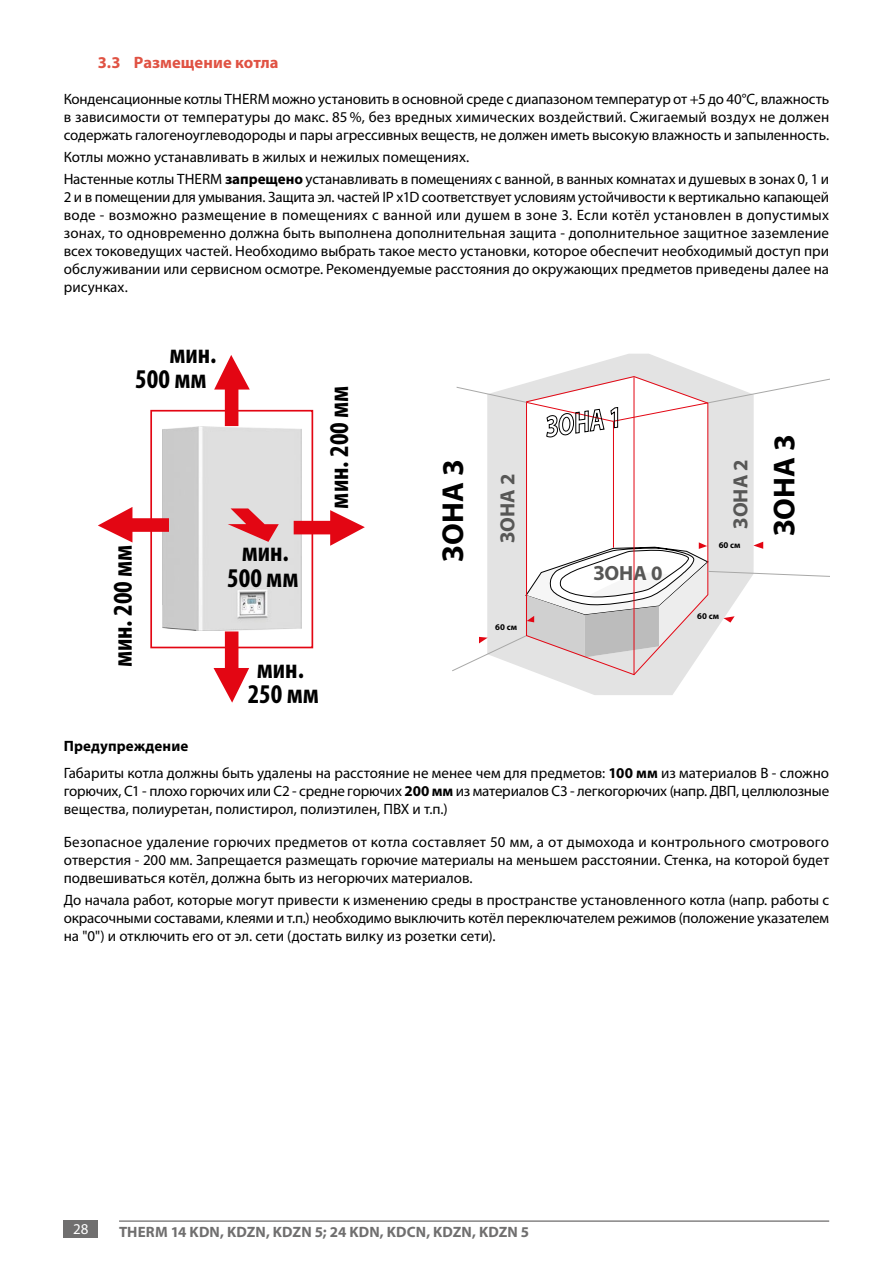
<style>
.page{position:relative;width:893px;height:1263px;background:#fff}
.page>*{position:absolute;margin:0;border:0;box-sizing:border-box;transform-origin:0 0}
.t1{font:700 30.3px "Myriad Pro";color:#000}
.t2{font:700 condensed 27.15px/25.3px "Myriad Pro";color:#000;text-align:center}
.t3{font:700 20.55px "Myriad Pro";color:#575756}
.t4{font:700 16.5px "Myriad Pro";letter-spacing:.005em;color:#e05243}
.t5{font:15px/18px "Myriad Pro";letter-spacing:-.005em;color:#000;text-align:justify}
.t6{font:700 15px "Myriad Pro";letter-spacing:.005em;color:#706f6f}
.t7{font:15px "Myriad Pro";color:#fff}
.t8{font:700 8.85px "Myriad Pro";color:#000}
.s1{font-weight:700}
</style>
<div class="page">
<div style="left:64px;top:1220px;width:34px;height:17px;background:#706f6f"></div>
<hr style="left:119px;top:1220px;width:710px;height:2px;background:#706f6f">
<div style="left:150px;top:410px;width:163px;height:238px;border:2px solid #e30613"></div>
<img style="left:162px;top:427px;width:140px;height:204px">
<svg style="left:214px;top:355px;width:36px;height:71px"></svg>
<svg style="left:214px;top:631px;width:35px;height:72px"></svg>
<svg style="left:294px;top:510px;width:71px;height:36px"></svg>
<svg style="left:98px;top:507px;width:71px;height:35px"></svg>
<svg style="left:228px;top:508px;width:51px;height:34px;background:#e08388"></svg>
<svg style="left:487px;top:354px;width:267px;height:341px;fill:#e3e3e3"></svg>
<svg style="left:526px;top:438px;width:182px;height:237px"></svg>
<hr style="left:634px;top:377px;width:1px;height:298px;background:#e30613">
<hr style="left:613px;top:422px;width:1px;height:126px;background:#e30613">
<svg style="left:452px;top:542px;width:377px;height:130px"></svg>
<svg style="left:456px;top:373px;width:373px;height:65px"></svg>
<p class="t4" style="left:98px;top:51px;width:182px">3.3 Размещение котла</p>
<p class="t5" style="left:64px;top:89px;width:767px">Конденсационные котлы THERM можно установить в основной среде с диапазоном температур от +5 до 40°C, влажность в зависимости от температуры до макс. 85%, без вредных химических воздействий. Сжигаемый воздух не должен содержать галогеноуглеводороды и пары агрессивных веществ, не должен иметь высокую влажность и запыленность.</p>
<p class="t5" style="left:64px;top:146px;width:767px;line-height:22.2px">Котлы можно устанавливать в жилых и нежилых помещениях.<br>Настенные котлы THERM <span class="s1">запрещено</span> устанавливать в помещениях с ванной, в ванных комнатах и душевых в зонах 0, 1 и</p>
<p class="t5" style="left:64px;top:188px;width:767px">2 и в помещении для умывания. Защита эл. частей IP x1D соответствует условиям устойчивости к вертикально капающей воде - возможно размещение в помещениях с ванной или душем в зоне 3. Если котёл установлен в допустимых зонах, то одновременно должна быть выполнена дополнительная защита - дополнительное защитное заземление всех токоведущих частей. Необходимо выбрать такое место установки, которое обеспечит необходимый доступ при обслуживании или сервисном осмотре. Рекомендуемые расстояния до окружающих предметов приведены далее на рисунках.</p>
<h2 class="t2" style="left:135px;top:341px;width:83px;text-align:left;text-indent:34px">мин.<br>500 мм</h2>
<h2 class="t2" style="left:326px;top:508px;width:124px;rotate:-90deg">мин. 200 мм</h2>
<h2 class="t2" style="left:110px;top:667px;width:124px;rotate:-90deg">мин. 200 мм</h2>
<h2 class="t2" style="left:227px;top:539px;width:73px">мин.<br>500 мм</h2>
<h2 class="t2" style="left:248px;top:656px;width:73px">мин.<br>250 мм</h2>
<h1 class="t1" style="left:433px;top:561px;width:103px;rotate:-90deg">ЗОНА 3</h1>
<h3 class="t3" style="left:494px;top:543px;width:71px;rotate:-90deg">ЗОНА 2</h3>
<p class="t8" style="left:495px;top:621px;width:23px">60 cм</p>
<h3 class="t3" style="left:593px;top:560px;width:71px">ЗОНА 0</h3>
<h3 class="t3" style="left:727px;top:528px;width:71px;rotate:-90deg">ЗОНА 2</h3>
<p class="t8" style="left:719px;top:539px;width:23px">60 cм</p>
<h1 class="t1" style="left:764px;top:536px;width:103px;rotate:-90deg">ЗОНА 3</h1>
<p class="t8" style="left:697px;top:611px;width:23px">60 cм</p>
<p class="t5" style="left:64px;top:732px;width:767px;line-height:27px"><span class="s1">Предупреждение<br></span>Габариты котла должны быть удалены на расстояние не менее чем для предметов: <span class="s1">100 мм</span> из материалов В - сложно</p>
<p class="t5" style="left:64px;top:782px;width:767px">горючих, C1 - плохо горючих или C2 - средне горючих <span class="s1">200 мм</span> из материалов C3 - легкогорючих (напр. ДВП, целлюлозные вещества, полиуретан, полистирол, полиэтилен, ПВХ и т.п.)</p>
<p class="t5" style="left:64px;top:832px;width:767px">Безопасное удаление горючих предметов от котла составляет 50 мм, а от дымохода и контрольного смотрового отверстия - 200 мм. Запрещается размещать горючие материалы на меньшем расстоянии. Стенка, на которой будет подвешиваться котёл, должна быть из негорючих материалов.</p>
<p class="t5" style="left:64px;top:890px;width:767px">До начала работ, которые могут привести к изменению среды в пространстве установленного котла (напр. работы с окрасочными составами, клеями и т.п.) необходимо выключить котёл переключателем режимов (положение указателем на "0") и отключить его от эл. сети (достать вилку из розетки сети).</p>
<p class="t7" style="left:73px;top:1220px;width:17px">28</p>
<p class="t6" style="left:119px;top:1222px;width:412px">THERM 14 KDN, KDZN, KDZN 5; 24 KDN, KDCN, KDZN, KDZN 5</p>
</div>
